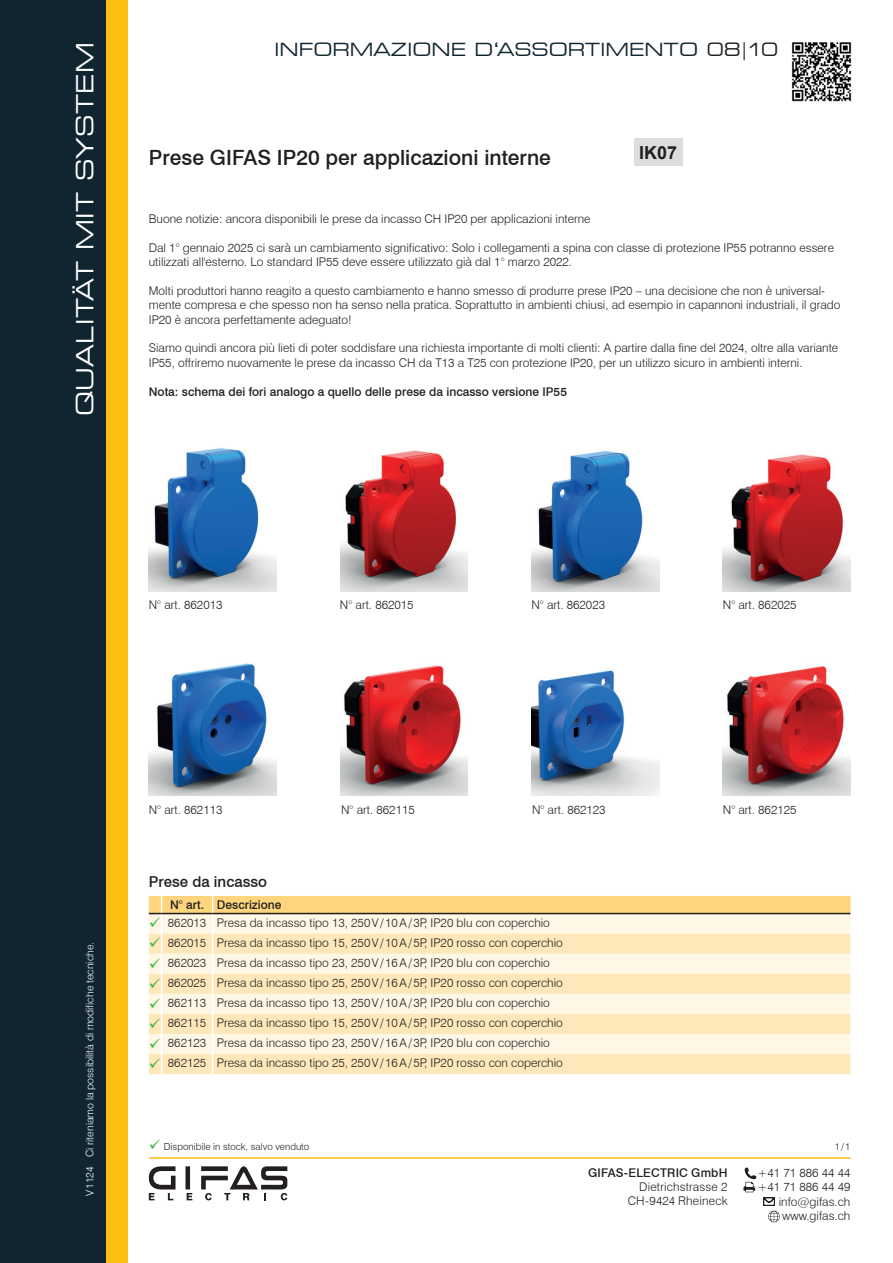
<style>
.page{position:relative;width:893px;height:1263px;background:#fff}
.page>*{position:absolute;margin:0;border:0;box-sizing:border-box;transform-origin:0 0}
.t1{font:expanded 23.55px "Square 721 BT";letter-spacing:.01em;color:#fff}
.t2{font:500 21px "Swiss 721 BT";color:#231f20}
.t3{font:expanded 18px "Square 721 BT";color:#112530}
.t4{font:700 18px "Arial";color:#231f20}
.t5{font:500 15px "Swiss 721 BT";color:#231f20}
.t6{font:300 12px/14.4px "Swiss 721 BT";color:#231f20}
.t7{font:500 12px "Swiss 721 BT";color:#231f20}
.t8{font:300 10.5px "Swiss 721 BT";color:#fff}
.t9{font:300 9.75px "Swiss 721 BT";color:#231f20}
.s1{color:#231f20}
.s2{color:#3eb649}
</style>
<div class="page">
<div style="left:0;top:0;width:106px;height:1263px;background:#112530"></div>
<div style="left:106px;top:0;width:22px;height:1263px;background:#fdbe12"></div>
<div style="left:185px;top:1166px;width:5px;height:23px;background:#231f20"></div>
<svg style="left:149px;top:1166px;width:27px;height:34px"></svg>
<svg style="left:187px;top:1193px;width:5px;height:7px"></svg>
<svg style="left:201px;top:1166px;width:86px;height:34px"></svg>
<hr style="left:149px;top:1157px;width:701px;height:2px;background:#fdbe12">
<img style="left:149px;top:448px;width:127px;height:143px">
<img style="left:340px;top:450px;width:128px;height:141px">
<img style="left:531px;top:450px;width:128px;height:141px">
<img style="left:723px;top:454px;width:127px;height:137px">
<img style="left:723px;top:666px;width:127px;height:130px">
<img style="left:149px;top:663px;width:127px;height:133px">
<img style="left:531px;top:670px;width:128px;height:126px">
<img style="left:340px;top:665px;width:128px;height:131px">
<div style="left:634px;top:138px;width:48px;height:28px;background:#dcdddf"></div>
<svg style="left:743px;top:1167px;width:13px;height:25px"></svg>
<svg style="left:763px;top:1197px;width:17px;height:25px"></svg>
<img style="left:791px;top:42px;width:61px;height:60px">
<svg style="left:149px;top:895px;width:702px;height:179px;background:#fdecc8"></svg>
<hr style="left:162px;top:913px;width:51px;height:1px;background:#231f20">
<hr style="left:213px;top:913px;width:637px;height:1px;background:#231f20">
<h1 class="t1" style="left:71px;top:416px;width:375px;rotate:-90deg">QUALITÄT MIT SYSTEM</h1>
<h3 class="t3" style="left:275px;top:39px;width:505px">INFORMAZIONE D‘ASSORTIMENTO <span class="s1">08|10</span></h3>
<h2 class="t2" style="left:149px;top:145px;width:404px">Prese GIFAS IP20 per applicazioni interne</h2>
<h3 class="t4" style="left:639px;top:140px;width:40px">IK07</h3>
<p class="t6" style="left:149px;top:211px;width:443px">Buone notizie: ancora disponibili le prese da incasso CH IP20 per applicazioni interne</p>
<p class="t6" style="left:149px;top:240px;width:687px">Dal 1° gennaio 2025 ci sarà un cambiamento significativo: Solo i collegamenti a spina con classe di protezione IP55 potranno essere utilizzati all'esterno. Lo standard IP55 deve essere utilizzato già dal 1° marzo 2022.</p>
<p class="t6" style="left:149px;top:283px;width:693px">Molti produttori hanno reagito a questo cambiamento e hanno smesso di produrre prese IP20 – una decisione che non è universal&shy;mente compresa e che spesso non ha senso nella pratica. Soprattutto in ambienti chiusi, ad esempio in capannoni industriali, il grado<br>IP20 è ancora perfettamente adeguato!</p>
<p class="t6" style="left:149px;top:341px;width:691px">Siamo quindi ancora più lieti di poter soddisfare una richiesta importante di molti clienti: A partire dalla fine del 2024, oltre alla variante<br>IP55, offriremo nuovamente le prese da incasso CH da T13 a T25 con protezione IP20, per un utilizzo sicuro in ambienti interni.</p>
<p class="t7" style="left:149px;top:384px;width:420px">Nota: schema dei fori analogo a quello delle prese da incasso versione IP55</p>
<p class="t6" style="left:149px;top:597px;width:75px">N° art. 862013</p>
<p class="t6" style="left:340px;top:597px;width:75px">N° art. 862015</p>
<p class="t6" style="left:531px;top:597px;width:75px">N° art. 862023</p>
<p class="t6" style="left:723px;top:597px;width:75px">N° art. 862025</p>
<p class="t8" style="left:83px;top:1157px;width:217px;rotate:-90deg">Ci riteniamo la possibilità di modifiche tecniche.</p>
<p class="t8" style="left:83px;top:1196px;width:31px;rotate:-90deg">V1124</p>
<p class="t6" style="left:149px;top:802px;width:75px">N° art. 862113</p>
<p class="t6" style="left:341px;top:802px;width:75px">N° art. 862115</p>
<p class="t6" style="left:532px;top:802px;width:75px">N° art. 862123</p>
<p class="t6" style="left:723px;top:802px;width:75px">N° art. 862125</p>
<p class="t5" style="left:149px;top:873px;width:120px">Prese da incasso</p>
<p class="t7" style="left:170px;top:898px;width:113px">N° art. Descrizione</p>
<p class="t6" style="left:149px;top:915px;width:403px"><span class="s2">✓</span> 862013 Presa da incasso tipo 13, 250V/10A/3P, IP20 blu con coperchio</p>
<p class="t6" style="left:149px;top:935px;width:416px"><span class="s2">✓</span> 862015 Presa da incasso tipo 15, 250V/10A/5P, IP20 rosso con coperchio</p>
<p class="t6" style="left:149px;top:955px;width:403px"><span class="s2">✓</span> 862023 Presa da incasso tipo 23, 250V/16A/3P, IP20 blu con coperchio</p>
<p class="t6" style="left:149px;top:975px;width:416px"><span class="s2">✓</span> 862025 Presa da incasso tipo 25, 250V/16A/5P, IP20 rosso con coperchio</p>
<p class="t6" style="left:149px;top:996px;width:403px"><span class="s2">✓</span> 862113 Presa da incasso tipo 13, 250V/10A/3P, IP20 blu con coperchio</p>
<p class="t6" style="left:149px;top:1016px;width:416px"><span class="s2">✓</span> 862115 Presa da incasso tipo 15, 250V/10A/5P, IP20 rosso con coperchio</p>
<p class="t6" style="left:149px;top:1036px;width:403px"><span class="s2">✓</span> 862123 Presa da incasso tipo 23, 250V/16A/3P, IP20 blu con coperchio</p>
<p class="t6" style="left:149px;top:1056px;width:416px"><span class="s2">✓</span> 862125 Presa da incasso tipo 25, 250V/16A/5P, IP20 rosso con coperchio</p>
<p class="t9" style="left:149px;top:1140px;width:162px"><span class="s2">✓</span> Disponibile in stock, salvo venduto</p>
<p class="t9" style="left:835px;top:1140px;width:17px">1/1</p>
<p class="t7" style="left:588px;top:1165px;width:141px">GIFAS-ELECTRIC GmbH</p>
<p class="t6" style="left:628px;top:1179px;width:101px;text-align:right">Dietrichstrasse 2<br>CH-9424 Rheineck</p>
<p class="t6" style="left:757px;top:1165px;width:95px;text-align:right">+41 71 886 44 44 +41 71 886 44 49 info@gifas.ch www.gifas.ch</p>
</div>
